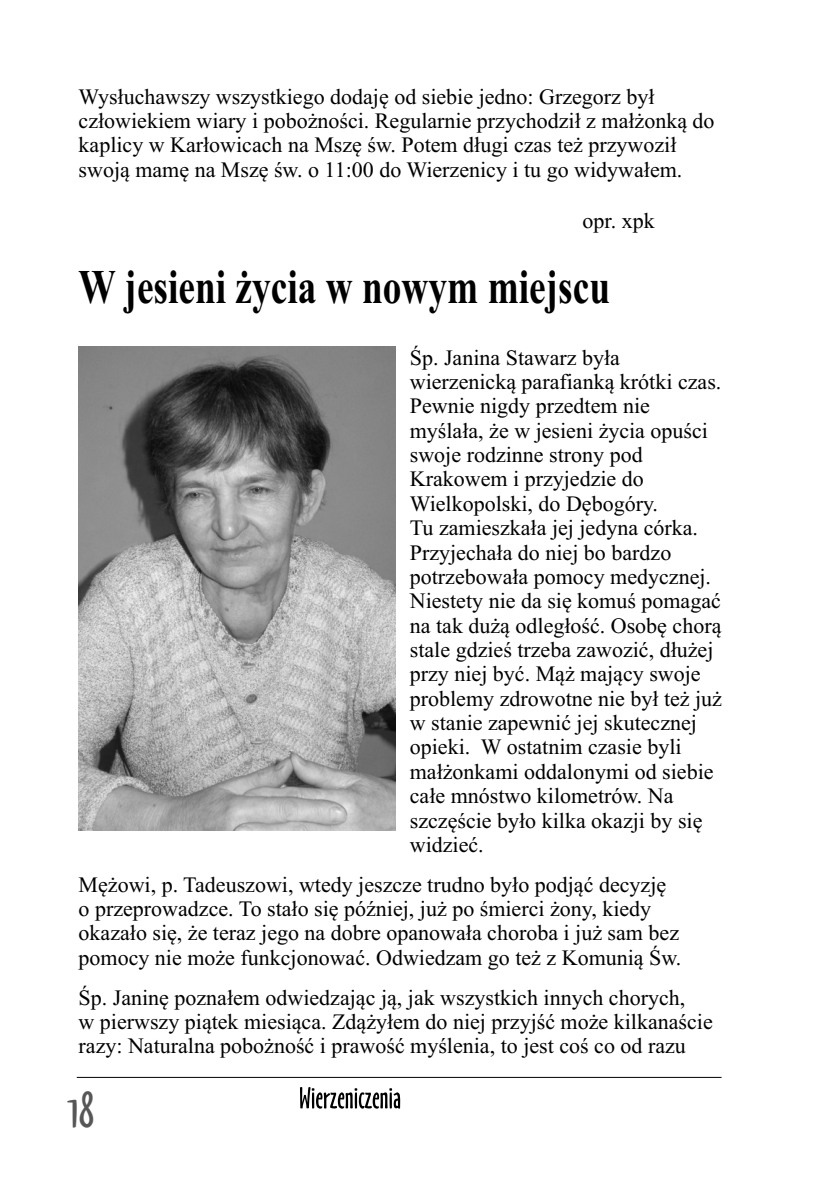
<style>
.page{position:relative;width:840px;height:1192px;background:#fff}
.page>*{position:absolute;margin:0;border:0;box-sizing:border-box;transform-origin:0 0}
.t1{font:700 48.4px "Times";color:#000;scale:.77 1}
.t2{font:48px "Oz Handicraft BT";color:#575757}
.t3{font:22px/24.4px "Times";color:#000}
</style>
<div class="page">
<hr style="left:77px;top:1077px;width:645px;height:1px;background:#000">
<svg style="left:300px;top:1087px;width:100px;height:22px"></svg>
<img style="left:79px;top:346px;width:316px;height:485px">
<p class="t3" style="left:79px;top:86px;width:638px">Wys³uchawszy wszystkiego dodajê od siebie jedno: Grzegorz by³ cz³owiekiem wiary i pobo¿noœci. Regularnie przychodzi³ z ma³¿onk¹ do kaplicy w Kar³owicach na Mszê œw. Potem d³ugi czas te¿ przywozi³ swoj¹ mamê na Mszê œw. o 11:00 do Wierzenicy i tu go widywa³em.</p>
<p class="t3" style="left:583px;top:210px;width:74px">opr. xpk</p>
<h1 class="t1" style="left:79px;top:271px;width:692px">W jesieni ¿ycia w nowym miejscu</h1>
<p class="t3" style="left:410px;top:347px;width:314px">Œp. Janina Stawarz by³a wierzenick¹ parafiank¹ krótki czas.<br>Pewnie nigdy przedtem nie myœla³a, ¿e w jesieni ¿ycia opuœci swoje rodzinne strony pod<br>Krakowem i przyjedzie do<br>Wielkopolski, do Dêbogóry.<br>Tu zamieszka³a jej jedyna córka.<br>Przyjecha³a do niej bo bardzo potrzebowa³a pomocy medycznej.<br>Niestety nie da siê komuœ pomagaæ na tak du¿¹ odleg³oœæ. Osobê chor¹ stale gdzieœ trzeba zawoziæ, d³u¿ej przy niej byæ. M¹¿ maj¹cy swoje problemy zdrowotne nie by³ te¿ ju¿ w stanie zapewniæ jej skutecznej opieki. W ostatnim czasie byli ma³¿onkami oddalonymi od siebie ca³e mnóstwo kilometrów. Na szczêœcie by³o kilka okazji by siê widzieæ.</p>
<p class="t3" style="left:79px;top:874px;width:604px">Mê¿owi, p. Tadeuszowi, wtedy jeszcze trudno by³o podj¹æ decyzjê o przeprowadzce. To sta³o siê póŸniej, ju¿ po œmierci ¿ony, kiedy okaza³o siê, ¿e teraz jego na dobre opanowa³a choroba i ju¿ sam bez pomocy nie mo¿e funkcjonowaæ. Odwiedzam go te¿ z Komuni¹ Œw.</p>
<p class="t3" style="left:79px;top:987px;width:636px">Œp. Janinê pozna³em odwiedzaj¹c j¹, jak wszystkich innych chorych,<br>w pierwszy pi¹tek miesi¹ca. Zd¹¿y³em do niej przyjœæ mo¿e kilkanaœcie razy: Naturalna pobo¿noœæ i prawoœæ myœlenia, to jest coœ co od razu</p>
<h2 class="t2" style="left:68px;top:1090px;width:27px">18</h2>
</div>
